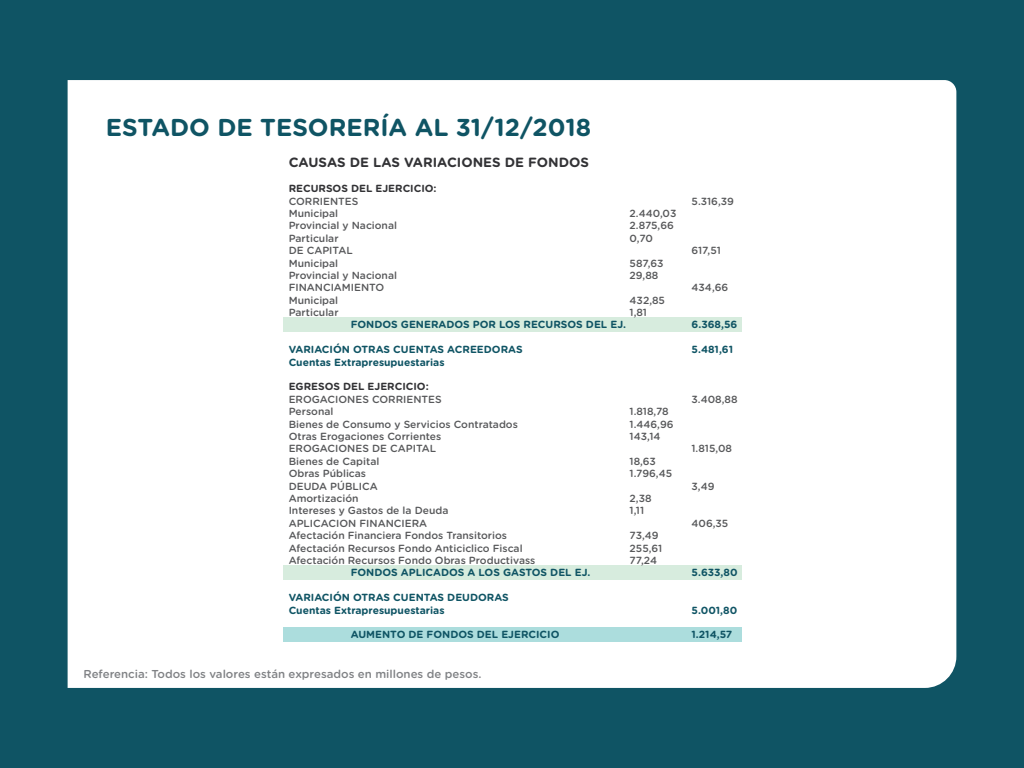
<style>
.page{position:relative;width:1024px;height:768px;background:#0f5464}
.page>*{position:absolute;margin:0;border:0;box-sizing:border-box;transform-origin:0 0}
.t1{font:700 24.4px "Gotham Rounded";color:#0f5464}
.t2{font:700 13.3px "Gotham Rounded";color:#323235}
.t3{font:500 11.5px "Gotham Rounded";color:#808285}
.t4{font:500 10.3px "Gotham Rounded";color:#57585a}
.t5{font:700 10.3px/12.4px "Gotham Rounded";color:#0f5464}
.t6{font:700 10.3px "Gotham Rounded";color:#323235}
</style>
<div class="page">
<div style="left:68px;top:80px;width:888px;height:608px;background:#fff"></div>
<div style="left:283px;top:317px;width:458px;height:15px;background:#d7ecde"></div>
<div style="left:283px;top:565px;width:458px;height:14px;background:#d7ecde"></div>
<div style="left:283px;top:627px;width:458px;height:15px;background:#acdddd"></div>
<h1 class="t1" style="left:106px;top:109px;width:487px">ESTADO DE TESORERÍA AL 31/12/2018</h1>
<p class="t2" style="left:289px;top:153px;width:302px">CAUSAS DE LAS VARIACIONES DE FONDOS</p>
<p class="t6" style="left:289px;top:181px;width:149px">RECURSOS DEL EJERCICIO:</p>
<p class="t4" style="left:289px;top:194px;width:71px">CORRIENTES</p>
<p class="t4" style="left:692px;top:194px;width:44px">5.316,39</p>
<p class="t4" style="left:289px;top:206px;width:51px">Municipal</p>
<p class="t4" style="left:630px;top:206px;width:48px">2.440,03</p>
<p class="t4" style="left:289px;top:218px;width:110px">Provincial y Nacional</p>
<p class="t4" style="left:630px;top:218px;width:46px">2.875,66</p>
<p class="t4" style="left:289px;top:231px;width:51px">Particular</p>
<p class="t4" style="left:630px;top:231px;width:25px">0,70</p>
<p class="t4" style="left:289px;top:243px;width:66px">DE CAPITAL</p>
<p class="t4" style="left:692px;top:243px;width:31px">617,51</p>
<p class="t4" style="left:289px;top:256px;width:51px">Municipal</p>
<p class="t4" style="left:630px;top:256px;width:35px">587,63</p>
<p class="t4" style="left:289px;top:268px;width:110px">Provincial y Nacional</p>
<p class="t4" style="left:630px;top:268px;width:30px">29,88</p>
<p class="t4" style="left:289px;top:280px;width:97px">FINANCIAMIENTO</p>
<p class="t4" style="left:692px;top:280px;width:38px">434,66</p>
<p class="t4" style="left:289px;top:293px;width:51px">Municipal</p>
<p class="t4" style="left:630px;top:293px;width:37px">432,85</p>
<p class="t4" style="left:289px;top:305px;width:51px">Particular</p>
<p class="t4" style="left:630px;top:305px;width:19px">1,81</p>
<p class="t5" style="left:351px;top:318px;width:277px">FONDOS GENERADOS POR LOS RECURSOS DEL EJ.</p>
<p class="t5" style="left:692px;top:318px;width:47px">6.368,56</p>
<p class="t5" style="left:289px;top:343px;width:236px">VARIACIÓN OTRAS CUENTAS ACREEDORAS</p>
<p class="t5" style="left:692px;top:343px;width:43px">5.481,61</p>
<p class="t5" style="left:289px;top:355px;width:157px">Cuentas Extrapresupuestarias</p>
<p class="t6" style="left:289px;top:379px;width:142px">EGRESOS DEL EJERCICIO:</p>
<p class="t4" style="left:289px;top:392px;width:155px">EROGACIONES CORRIENTES</p>
<p class="t4" style="left:692px;top:392px;width:47px">3.408,88</p>
<p class="t4" style="left:289px;top:404px;width:46px">Personal</p>
<p class="t4" style="left:630px;top:404px;width:41px">1.818,78</p>
<p class="t4" style="left:289px;top:417px;width:231px">Bienes de Consumo y Servicios Contratados</p>
<p class="t4" style="left:630px;top:417px;width:46px">1.446,96</p>
<p class="t4" style="left:289px;top:429px;width:154px">Otras Erogaciones Corrientes</p>
<p class="t4" style="left:630px;top:429px;width:32px">143,14</p>
<p class="t4" style="left:289px;top:441px;width:149px">EROGACIONES DE CAPITAL</p>
<p class="t4" style="left:692px;top:441px;width:42px">1.815,08</p>
<p class="t4" style="left:289px;top:454px;width:92px">Bienes de Capital</p>
<p class="t4" style="left:630px;top:454px;width:28px">18,63</p>
<p class="t4" style="left:289px;top:466px;width:79px">Obras Públicas</p>
<p class="t4" style="left:630px;top:466px;width:44px">1.796,45</p>
<p class="t4" style="left:289px;top:479px;width:91px">DEUDA PÚBLICA</p>
<p class="t4" style="left:692px;top:479px;width:24px">3,49</p>
<p class="t4" style="left:289px;top:491px;width:71px">Amortización</p>
<p class="t4" style="left:630px;top:491px;width:24px">2,38</p>
<p class="t4" style="left:289px;top:503px;width:161px">Intereses y Gastos de la Deuda</p>
<p class="t4" style="left:630px;top:503px;width:16px">1,11</p>
<p class="t4" style="left:289px;top:516px;width:140px">APLICACION FINANCIERA</p>
<p class="t4" style="left:692px;top:516px;width:38px">406,35</p>
<p class="t4" style="left:289px;top:528px;width:220px">Afectación Financiera Fondos Transitorios</p>
<p class="t4" style="left:630px;top:528px;width:30px">73,49</p>
<p class="t4" style="left:289px;top:541px;width:235px">Afectación Recursos Fondo Anticiclico Fiscal</p>
<p class="t4" style="left:630px;top:541px;width:34px">255,61</p>
<p class="t4" style="left:289px;top:553px;width:248px">Afectación Recursos Fondo Obras Productivass</p>
<p class="t4" style="left:630px;top:553px;width:29px">77,24</p>
<p class="t5" style="left:351px;top:566px;width:241px">FONDOS APLICADOS A LOS GASTOS DEL EJ.</p>
<p class="t5" style="left:692px;top:566px;width:48px">5.633,80</p>
<p class="t5" style="left:289px;top:591px;width:222px">VARIACIÓN OTRAS CUENTAS DEUDORAS<br>Cuentas Extrapresupuestarias</p>
<p class="t5" style="left:692px;top:603px;width:47px">5.001,80</p>
<p class="t5" style="left:351px;top:628px;width:210px">AUMENTO DE FONDOS DEL EJERCICIO</p>
<p class="t5" style="left:692px;top:628px;width:42px">1.214,57</p>
<p class="t3" style="left:84px;top:665px;width:399px">Referencia: Todos los valores están expresados en millones de pesos.</p>
</div>
